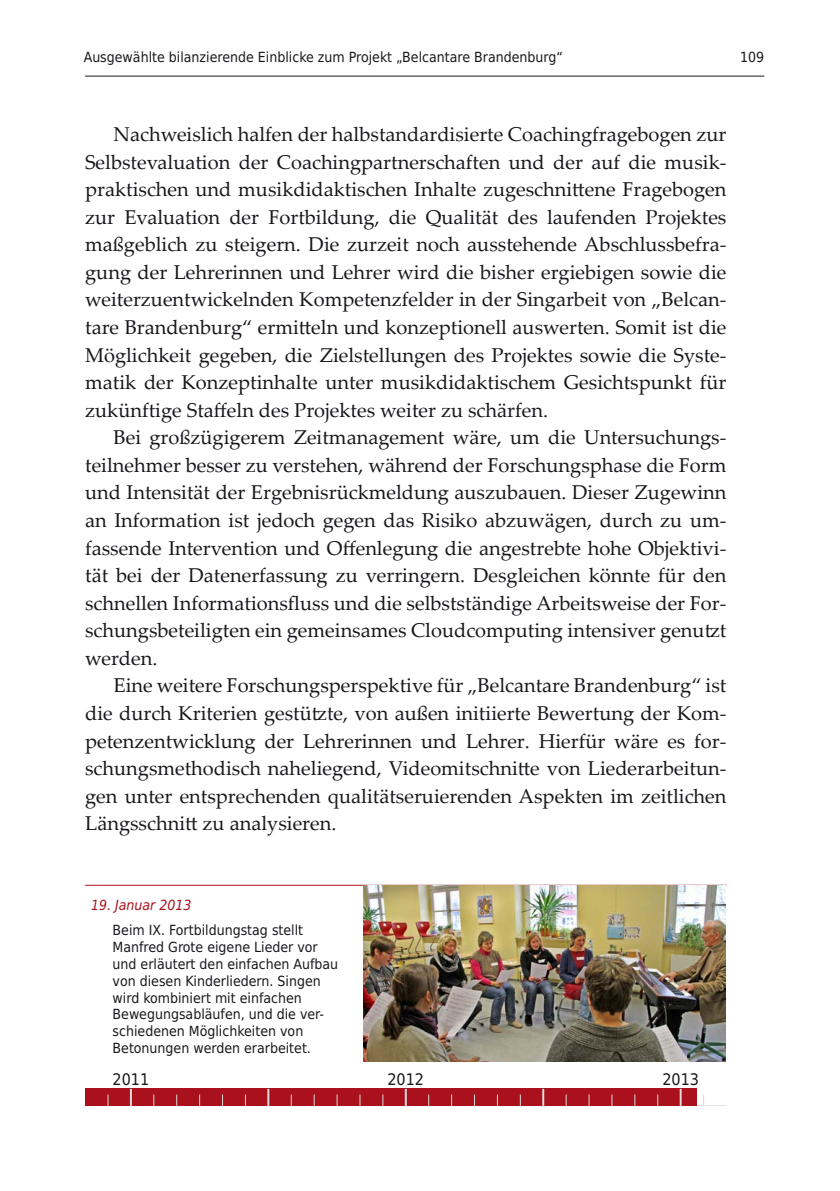
<style>
.page{position:relative;width:840px;height:1191px;background:#fff}
.page>*{position:absolute;margin:0;border:0;box-sizing:border-box;transform-origin:0 0}
.Fließtext{font:20px/27.6px "Palatino Linotype";color:#1a171c;text-align:justify}
.t1{font:16px "DejaVu Sans Condensed";color:#1a171c}
.t2{font:14px/16.8px "DejaVu Sans Condensed";color:#1a171c}
.s1{font-style:italic;color:#ab111c}
</style>
<div class="page">
<hr style="left:85px;top:76px;width:678px;height:1px;background:#1a171c">
<hr style="left:85px;top:884px;width:641px;height:1px;background:#ab111c">
<hr style="left:85px;top:1105px;width:641px;height:1px;background:#d9dadb">
<div style="left:85px;top:1088px;width:611px;height:17px;background:#ab111c"></div>
<svg style="left:267px;top:1088px;width:2px;height:17px"></svg>
<svg style="left:404px;top:1088px;width:2px;height:17px"></svg>
<svg style="left:130px;top:1088px;width:2px;height:17px"></svg>
<svg style="left:542px;top:1088px;width:2px;height:17px"></svg>
<svg style="left:679px;top:1088px;width:2px;height:17px"></svg>
<img style="left:363px;top:885px;width:362px;height:176px">
<p class="t2" style="left:84px;top:48px;width:480px">Ausgewählte bilanzierende Einblicke zum Projekt „Belcantare Brandenburg“</p>
<p class="t2" style="left:739px;top:48px;width:26px">109</p>
<p class="Fließtext" style="left:85px;top:120px;width:642px;text-indent:28px">Nachweislich halfen der halbstandardisierte Coachingfragebogen zur Selbstevaluation der Coachingpartnerschaften und der auf die musik&shy;praktischen und musikdidaktischen Inhalte zugeschnittene Fragebogen zur Evaluation der Fortbildung, die Qualität des laufenden Projektes maßgeblich zu steigern. Die zurzeit noch ausstehende Abschlussbefra&shy;gung der Lehrerinnen und Lehrer wird die bisher ergiebigen sowie die weiterzuentwickelnden Kompetenzfelder in der Singarbeit von „Belcan&shy;tare Brandenburg“ ermitteln und konzeptionell auswerten. Somit ist die Möglichkeit gegeben, die Zielstellungen des Projektes sowie die Syste&shy;matik der Konzeptinhalte unter musikdidaktischem Gesichtspunkt für zukünftige Staffeln des Projektes weiter zu schärfen.</p>
<p class="Fließtext" style="left:85px;top:423px;width:642px;text-indent:28px">Bei großzügigerem Zeitmanagement wäre, um die Untersuchungs&shy;teilnehmer besser zu verstehen, während der Forschungsphase die Form und Intensität der Ergebnisrückmeldung auszubauen. Dieser Zugewinn an Information ist jedoch gegen das Risiko abzuwägen, durch zu um&shy;fassende Intervention und Offenlegung die angestrebte hohe Objektivi&shy;tät bei der Datenerfassung zu verringern. Desgleichen könnte für den schnellen Informationsfluss und die selbstständige Arbeitsweise der For&shy;schungsbeteiligten ein gemeinsames Cloudcomputing intensiver genutzt werden.</p>
<p class="Fließtext" style="left:85px;top:671px;width:642px;text-indent:28px">Eine weitere Forschungsperspektive für „Belcantare Brandenburg“ ist die durch Kriterien gestützte, von außen initiierte Bewertung der Kom&shy;petenzentwicklung der Lehrerinnen und Lehrer. Hierfür wäre es for&shy;schungsmethodisch naheliegend, Videomitschnitte von Liederarbeitun&shy;gen unter entsprechenden qualitätseruierenden Aspekten im zeitlichen Längsschnitt zu analysieren.</p>
<p class="t2" style="left:112px;top:892px;width:192px;line-height:25px;text-indent:-22px"><span class="s1">19. Januar 2013<br></span>Beim IX. Fortbildungstag stellt</p>
<p class="t2" style="left:112px;top:938px;width:227px">Manfred Grote eigene Lieder vor und erläutert den einfachen Aufbau von diesen Kinderliedern. Singen wird kombiniert mit einfachen<br>Bewegungsabläufen, und die ver&shy;schiedenen Möglichkeiten von<br>Betonungen werden erarbeitet.</p>
<p class="t1" style="left:112px;top:1065px;width:38px">2011</p>
<p class="t1" style="left:387px;top:1065px;width:38px">2012</p>
<p class="t1" style="left:662px;top:1065px;width:38px">2013</p>
</div>
